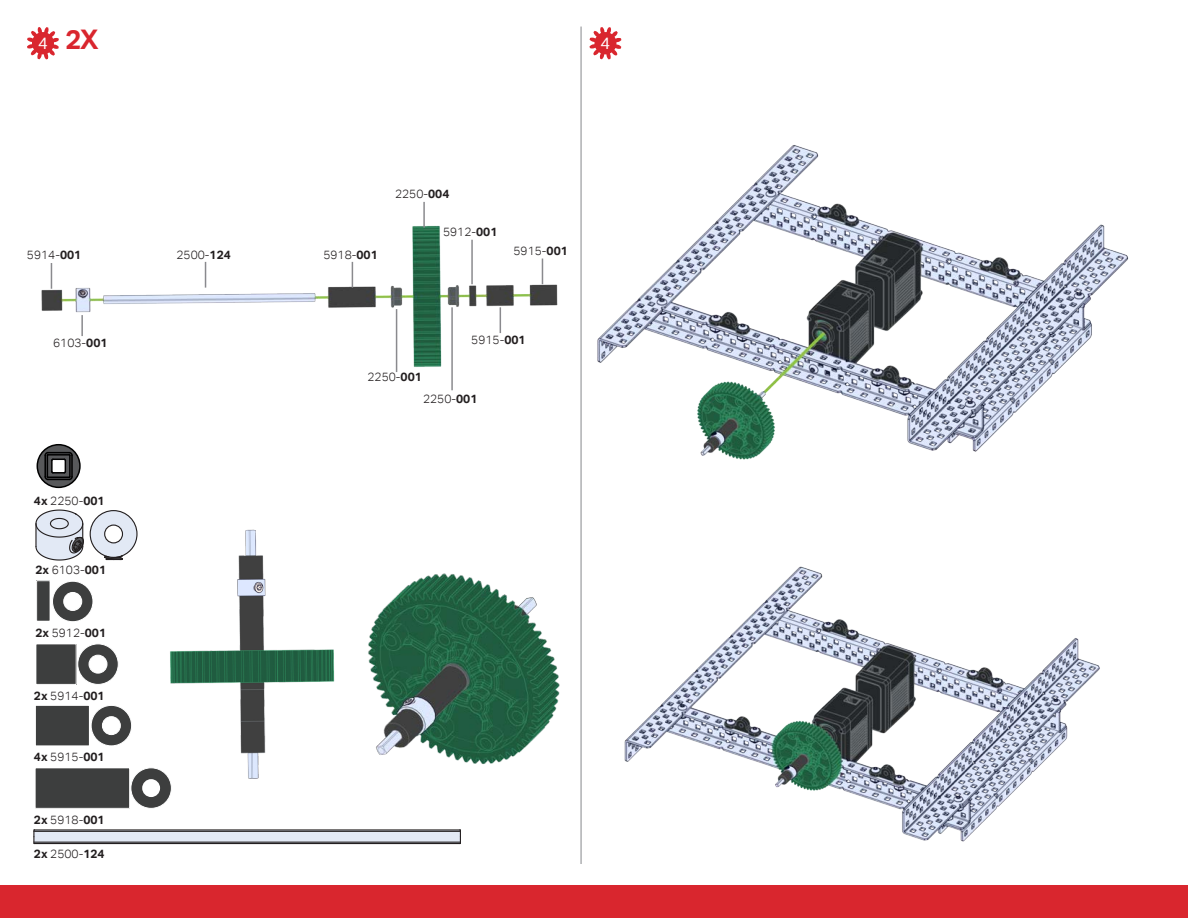
<style>
.page{position:relative;width:1188px;height:918px;background:#fff}
.page>*{position:absolute;margin:0;border:0;box-sizing:border-box;transform-origin:0 0}
.t1{font:700 27px "Aktiv Grotesk";color:#d9262e}
.t2{font:16.5px "Aktiv Grotesk";color:#fff}
.t3{font:300 12px "Aktiv Grotesk";color:#231f20}
.t4{font:700 12px "Aktiv Grotesk";color:#231f20}
.s1{font-weight:700}
.s2{font-weight:300}
</style>
<div class="page">
<svg style="left:0;top:852px;width:1188px;height:66px;fill:#d9262e"></svg>
<img style="left:170px;top:529px;width:165px;height:250px">
<img style="left:368px;top:573px;width:192px;height:191px">
<img style="left:597px;top:145px;width:532px;height:315px">
<img style="left:618px;top:566px;width:492px;height:298px">
<img style="left:41px;top:225px;width:517px;height:147px">
<hr style="left:423px;top:202px;width:2px;height:26px;background:#8a8a8e">
<hr style="left:471px;top:240px;width:2px;height:44px;background:#8a8a8e">
<svg style="left:542px;top:259px;width:1px;height:25px"></svg>
<svg style="left:51px;top:263px;width:1px;height:26px"></svg>
<svg style="left:500px;top:307px;width:1px;height:26px"></svg>
<hr style="left:396px;top:309px;width:1px;height:63px;background:#8a8a8e">
<hr style="left:81px;top:315px;width:2px;height:21px;background:#8a8a8e">
<hr style="left:451px;top:307px;width:2px;height:83px;background:#8a8a8e">
<svg style="left:352px;top:262px;width:1px;height:26px"></svg>
<svg style="left:205px;top:262px;width:1px;height:26px"></svg>
<svg style="left:27px;top:27px;width:32px;height:32px"></svg>
<svg style="left:590px;top:27px;width:31px;height:32px"></svg>
<hr style="left:581px;top:27px;width:1px;height:837px;background:#939598">
<svg style="left:37px;top:445px;width:42px;height:42px"></svg>
<div style="left:37px;top:444px;width:44px;height:44px;border:2px solid #000;border-radius:50%"></div>
<div style="left:35px;top:768px;width:95px;height:40px;background:#3d3e3e"></div>
<div style="left:35px;top:767px;width:95px;height:42px;border:1px solid #fff"></div>
<svg style="left:133px;top:768px;width:38px;height:39px"></svg>
<div style="left:131px;top:767px;width:41px;height:42px;border:1px solid #fff;border-radius:50%"></div>
<svg style="left:35px;top:510px;width:103px;height:51px"></svg>
<svg style="left:79px;top:645px;width:38px;height:38px"></svg>
<div style="left:77px;top:643px;width:42px;height:42px;border:1px solid #fff;border-radius:50%"></div>
<div style="left:89px;top:655px;width:18px;height:19px;border:1px solid #fff;border-radius:50%"></div>
<div style="left:36px;top:644px;width:40px;height:40px;background:#3d3e3e"></div>
<div style="left:35px;top:643px;width:42px;height:42px;border:1px solid #fff"></div>
<svg style="left:91px;top:707px;width:39px;height:39px"></svg>
<div style="left:91px;top:705px;width:41px;height:41px;border:1px solid #fff;border-radius:50%"></div>
<div style="left:102px;top:716px;width:19px;height:19px;border:1px solid #fff;border-radius:50%"></div>
<div style="left:35px;top:705px;width:54px;height:41px;background:#3d3e3e"></div>
<div style="left:35px;top:705px;width:55px;height:41px;border:1px solid #fff"></div>
<svg style="left:54px;top:583px;width:38px;height:37px"></svg>
<div style="left:52px;top:581px;width:42px;height:41px;border:1px solid #fff;border-radius:50%"></div>
<div style="left:63px;top:592px;width:19px;height:19px;border:1px solid #fff;border-radius:50%"></div>
<div style="left:37px;top:581px;width:13px;height:40px;background:#3d3e3e"></div>
<div style="left:36px;top:580px;width:15px;height:42px;border:1px solid #fff"></div>
<svg style="left:33px;top:829px;width:428px;height:15px"></svg>
<p class="t1" style="left:66px;top:23px;width:35px">2X</p>
<p class="t2" style="left:38px;top:33px;width:11px">4</p>
<p class="t2" style="left:601px;top:33px;width:11px">4</p>
<p class="t3" style="left:27px;top:247px;width:56px">5914-<span class="s1">001</span></p>
<p class="t3" style="left:53px;top:336px;width:56px">6103-<span class="s1">001</span></p>
<p class="t4" style="left:34px;top:494px;width:72px">4x <span class="s2">2250-</span>001</p>
<p class="t4" style="left:35px;top:563px;width:72px">2x <span class="s2">6103-</span>001</p>
<p class="t4" style="left:35px;top:626px;width:72px">2x <span class="s2">5912-</span>001</p>
<p class="t4" style="left:34px;top:689px;width:72px">2x <span class="s2">5914-</span>001</p>
<p class="t4" style="left:34px;top:750px;width:72px">4x <span class="s2">5915-</span>001</p>
<p class="t4" style="left:34px;top:813px;width:72px">2x <span class="s2">5918-</span>001</p>
<p class="t4" style="left:34px;top:847px;width:72px">2x <span class="s2">2500-</span>124</p>
<p class="t3" style="left:177px;top:247px;width:56px">2500-<span class="s1">124</span></p>
<p class="t3" style="left:323px;top:247px;width:56px">5918-<span class="s1">001</span></p>
<p class="t3" style="left:395px;top:187px;width:56px">2250-<span class="s1">004</span></p>
<p class="t3" style="left:443px;top:225px;width:56px">5912-<span class="s1">001</span></p>
<p class="t3" style="left:513px;top:244px;width:56px">5915-<span class="s1">001</span></p>
<p class="t3" style="left:471px;top:333px;width:56px">5915-<span class="s1">001</span></p>
<p class="t3" style="left:368px;top:370px;width:56px">2250-<span class="s1">001</span></p>
<p class="t3" style="left:423px;top:392px;width:56px">2250-<span class="s1">001</span></p>
</div>
